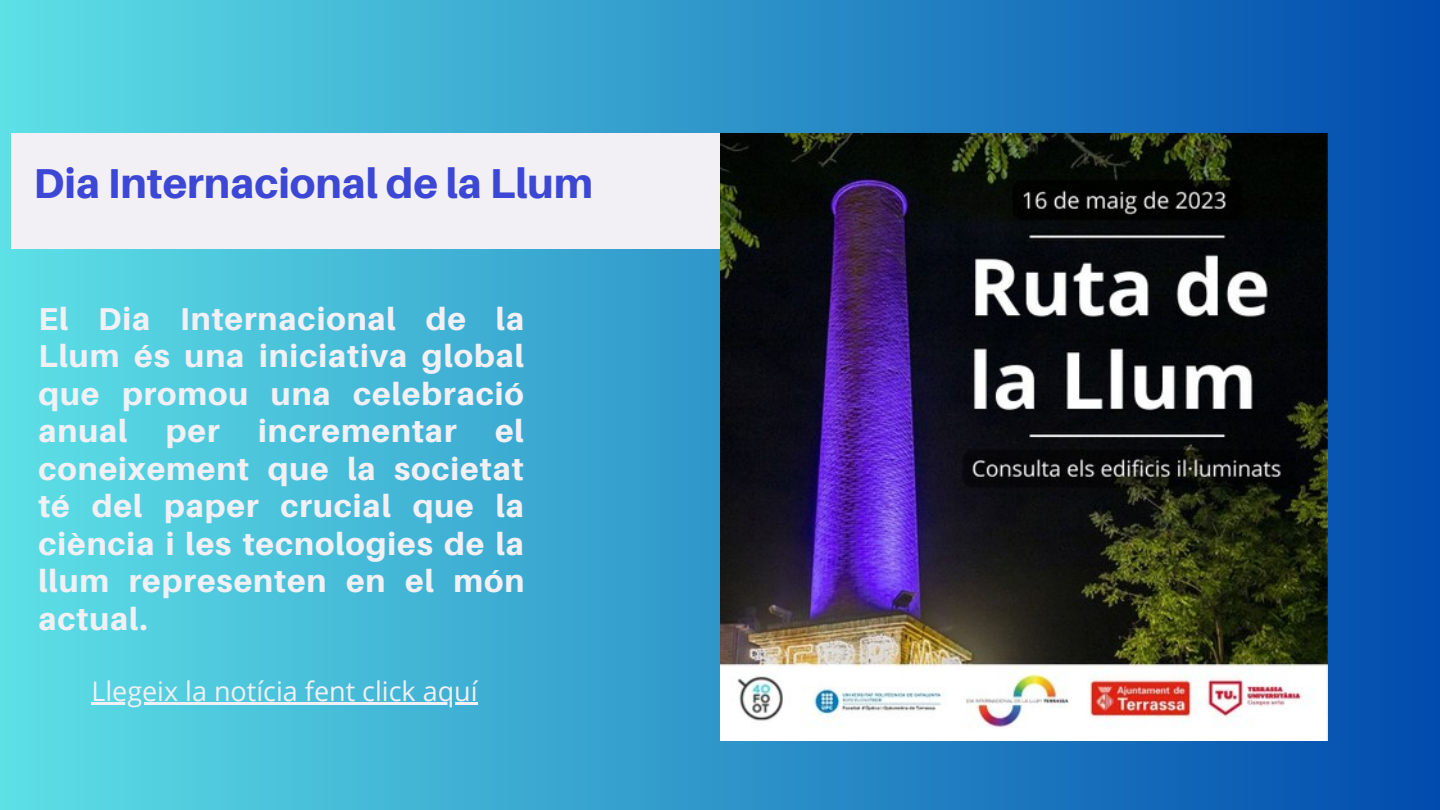
<style>
.page{position:relative;width:1440px;height:810px;background:#fff}
.page>*{position:absolute;margin:0;border:0;box-sizing:border-box;transform-origin:0 0}
.t1{font:800 41.9px "Aileron";color:#3c47d6}
.t2{font:800 31.6px/37.5px "Aileron";letter-spacing:.03em;color:#f2f0f4;text-align:justify}
.t3{font:27px "Open Sans";color:#f2f0f4}
</style>
<div class="page">
<div style="left:0;top:0;width:1440px;height:810px;background:linear-gradient(to right,#5ee0e6,#014bad)"></div>
<div style="left:12px;top:133px;width:708px;height:115px;background:#f2f0f4"></div>
<img style="left:720px;top:133px;width:608px;height:608px">
<hr style="left:91px;top:702px;width:387px;height:3px;background:#f2f0f4">
<p class="t1" style="left:34px;top:157px;width:561px">Dia Internacional de la Llum</p>
<p class="t2" style="left:38px;top:299px;width:487px">El Dia Internacional de la Llum és una iniciativa global que promou una celebració anual per incrementar el coneixement que la societat té del paper crucial que la ciència i les tecnologies de la llum representen en el món actual.</p>
<p class="t3" style="left:91px;top:672px;width:388px">Llegeix la notícia fent click aquí</p>
</div>
